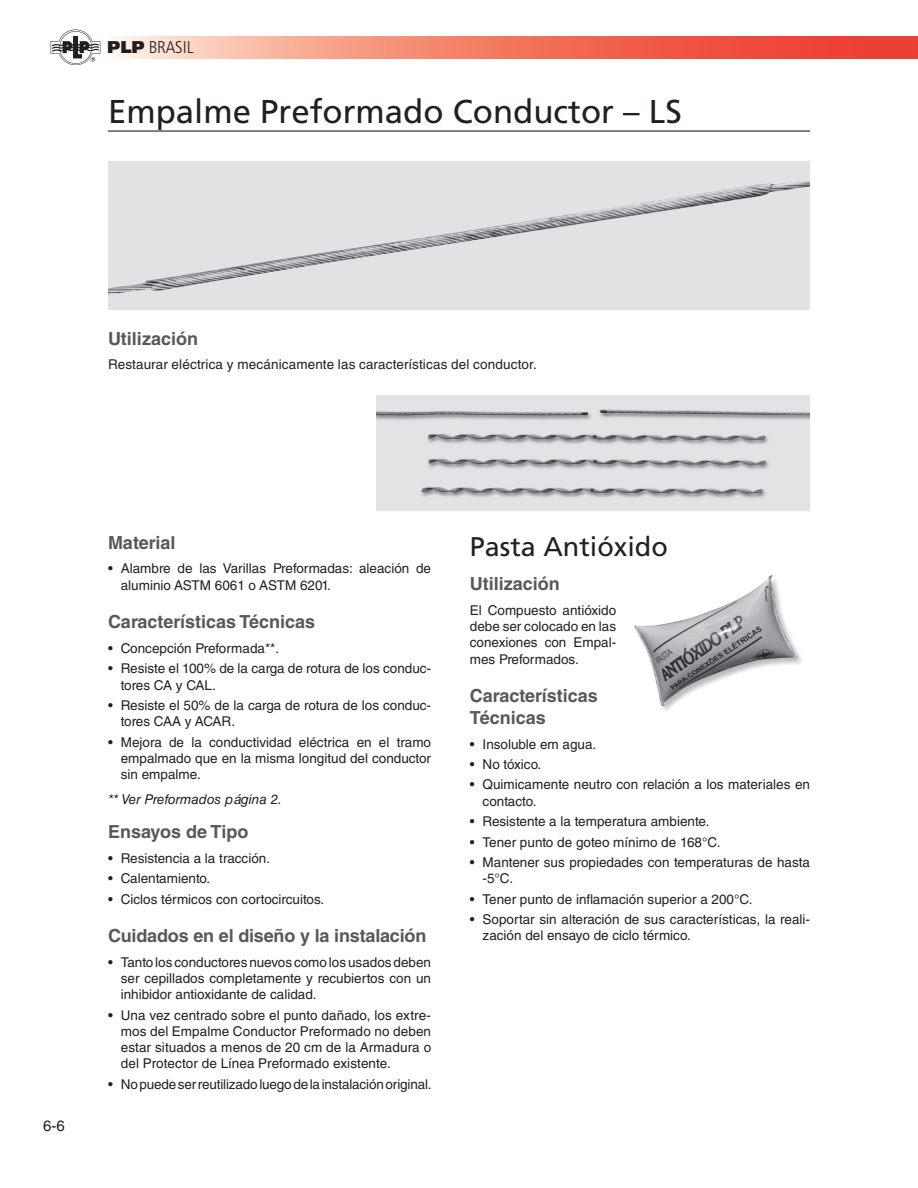
<style>
.page{position:relative;width:918px;height:1188px;background:#fff}
.page>*{position:absolute;margin:0;border:0;box-sizing:border-box;transform-origin:0 0}
.AM-Page_Head{font:33px "Frutiger LT Std";color:#231f20}
.Subtítulo_Ferragens{font:27px "Frutiger LT Std";color:#231f20}
.Subtítulo{font:700 18px/21.6px "Helvetica LT Std";color:#57585a}
.t1{font:17.1px "Humanist 777 BT Light Condensed B";color:#231f20;scale:1.04 1}
.t2{font:15px "Helvetica LT Std";color:#231f20}
.Corpo{font:13.5px/16.2px "Helvetica LT Std";color:#231f20}
.Corpo-2{font:italic 13.5px "Helvetica LT Std";color:#231f20}
.s1{font-family:"Humanist 777 BT Extra Black B"}
</style>
<div class="page">
<svg style="left:116px;top:36px;width:802px;height:23px;background:#f37f6b"></svg>
<hr style="left:108px;top:130px;width:702px;height:2px;background:#231f20">
<svg style="left:51px;top:30px;width:49px;height:35px"></svg>
<div style="left:108px;top:162px;width:702px;height:148px;background:#e1e2e4"></div>
<img style="left:108px;top:181px;width:702px;height:113px">
<img style="left:377px;top:395px;width:433px;height:115px">
<img style="left:634px;top:574px;width:168px;height:137px">
<p class="t1" style="left:107px;top:37px;width:84px"><span class="s1">PLP</span> BRASIL</p>
<p class="AM-Page_Head" style="left:108px;top:92px;width:575px">Empalme Preformado Conductor – LS</p>
<p class="Subtítulo" style="left:108px;top:327px;width:92px">Utilización</p>
<p class="Corpo" style="left:108px;top:356px;width:430px">Restaurar eléctrica y mecánicamente las características del conductor.</p>
<p class="t2" style="left:43px;top:1117px;width:23px">6-6</p>
<p class="Subtítulo" style="left:108px;top:531px;width:69px">Material</p>
<p class="Corpo" style="left:121px;top:561px;width:312px;text-indent:-13px">• Alambre de las Varillas Preformadas: aleación de aluminio ASTM 6061 o ASTM 6201.</p>
<p class="Subtítulo" style="left:108px;top:611px;width:209px">Características Técnicas</p>
<p class="Corpo" style="left:108px;top:640px;width:173px">• Concepción Preformada**.</p>
<p class="Corpo" style="left:121px;top:660px;width:312px;text-indent:-13px">• Resiste el 100% de la carga de rotura de los conduc&shy;tores CA y CAL.</p>
<p class="Corpo" style="left:121px;top:697px;width:312px;text-indent:-13px">• Resiste el 50% de la carga de rotura de los conduc&shy;tores CAA y ACAR.</p>
<p class="Corpo" style="left:121px;top:734px;width:312px;text-align:justify;text-indent:-13px">• Mejora de la conductividad eléctrica en el tramo empalmado que en la misma longitud del conductor sin empalme.</p>
<p class="Corpo-2" style="left:108px;top:791px;width:176px">** Ver Preformados página 2.</p>
<p class="Subtítulo" style="left:108px;top:821px;width:142px">Ensayos de Tipo</p>
<p class="Corpo" style="left:108px;top:850px;width:164px">• Resistencia a la tracción.</p>
<p class="Corpo" style="left:108px;top:870px;width:104px">• Calentamiento.</p>
<p class="Corpo" style="left:108px;top:891px;width:218px">• Ciclos térmicos con cortocircuitos.</p>
<p class="Subtítulo" style="left:108px;top:925px;width:320px">Cuidados en el diseño y la instalación</p>
<p class="Corpo" style="left:121px;top:954px;width:312px;text-align:justify;text-indent:-13px">• Tanto los conductores nuevos como los usados deben ser cepillados completamente y recubiertos con un inhibidor antioxidante de calidad.</p>
<p class="Corpo" style="left:121px;top:1007px;width:312px;text-align:justify;text-indent:-13px">• Una vez centrado sobre el punto dañado, los extre&shy;mos del Empalme Conductor Preformado no deben estar situados a menos de 20 cm de la Armadura o del Protector de Línea Preformado existente.</p>
<p class="Corpo" style="left:108px;top:1076px;width:325px">• No puede ser reutilizado luego de la instalación original.</p>
<p class="Subtítulo_Ferragens" style="left:470px;top:531px;width:200px">Pasta Antióxido</p>
<p class="Subtítulo" style="left:470px;top:573px;width:92px">Utilización</p>
<p class="Corpo" style="left:470px;top:602px;width:148px;text-align:justify">El Compuesto antióxido debe ser colocado en las conexiones con Empal&shy;mes Preformados.</p>
<p class="Subtítulo" style="left:470px;top:685px;width:130px">Características<br>Técnicas</p>
<p class="Corpo" style="left:470px;top:736px;width:128px">• Insoluble em agua.</p>
<p class="Corpo" style="left:470px;top:756px;width:73px">• No tóxico.</p>
<p class="Corpo" style="left:483px;top:777px;width:329px;text-indent:-13px">• Quimicamente neutro con relación a los materiales en contacto.</p>
<p class="Corpo" style="left:470px;top:813px;width:241px">• Resistente a la temperatura ambiente.</p>
<p class="Corpo" style="left:470px;top:834px;width:252px">• Tener punto de goteo mínimo de 168°C.</p>
<p class="Corpo" style="left:483px;top:854px;width:329px;text-indent:-13px">• Mantener sus propiedades con temperaturas de hasta -5°C.</p>
<p class="Corpo" style="left:470px;top:891px;width:284px">• Tener punto de inflamación superior a 200°C.</p>
<p class="Corpo" style="left:483px;top:911px;width:329px;text-indent:-13px">• Soportar sin alteración de sus características, la reali&shy;zación del ensayo de ciclo térmico.</p>
</div>
